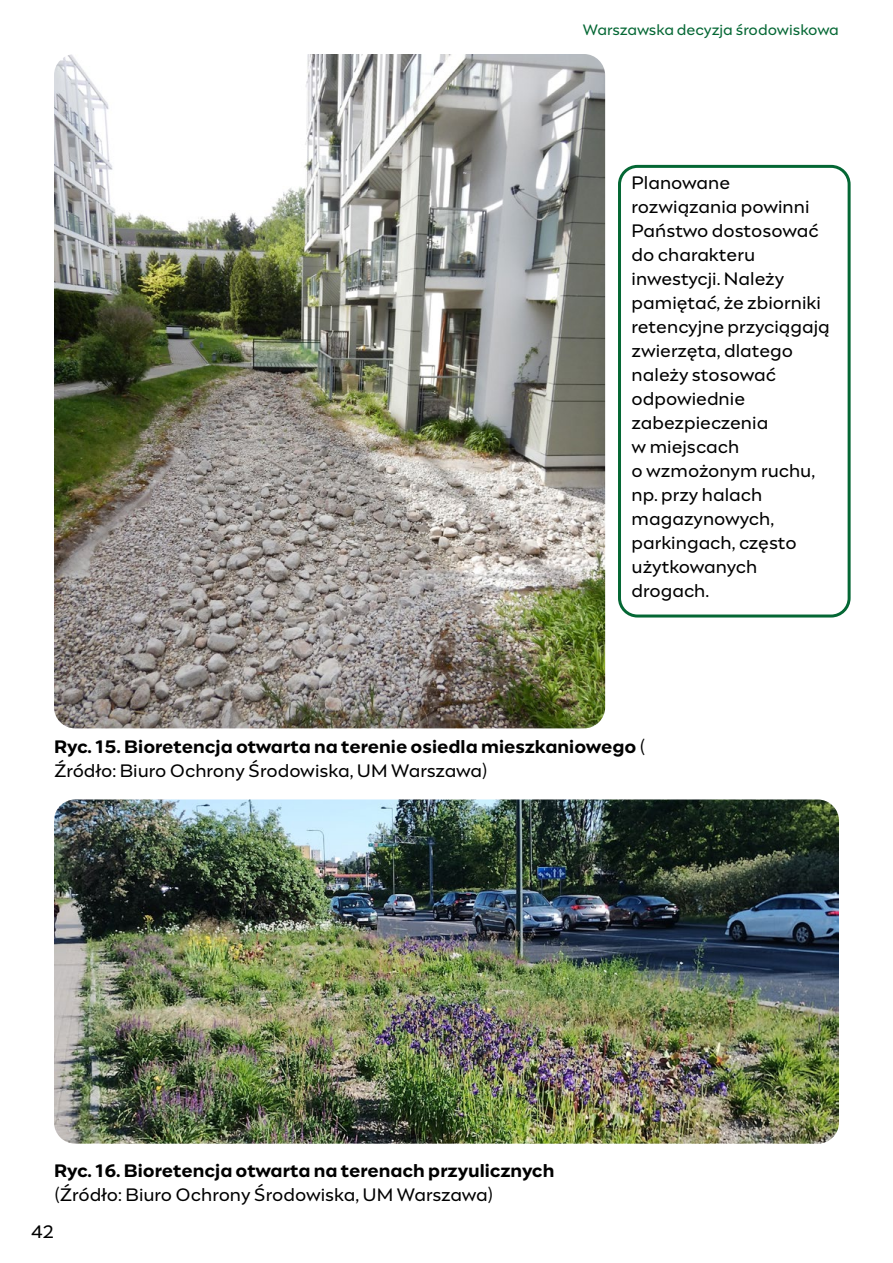
<style>
.page{position:relative;width:893px;height:1263px;background:#fff}
.page>*{position:absolute;margin:0;border:0;box-sizing:border-box;transform-origin:0 0}
.tekst_podstawowy{font:18px/24px "Engram Warsaw";color:#000}
.tekst_podstawowy-2{font:700 18px/24px "Engram Warsaw";color:#000}
.t1{font:15px "Engram Warsaw";letter-spacing:-.005em;color:#046734}
.s1{font-weight:400}
</style>
<div class="page">
<img style="left:54px;top:54px;width:551px;height:674px">
<img style="left:54px;top:799px;width:785px;height:345px">
<div style="left:618px;top:165px;width:233px;height:452px;border:3px solid #046734;border-radius:18px"></div>
<p class="t1" style="left:583px;top:19px;width:258px">Warszawska decyzja środowiskowa</p>
<p class="tekst_podstawowy" style="left:632px;top:170px;width:200px">Planowane rozwiązania powinni<br>Państwo dostosować do charakteru inwestycji. Należy pamiętać, że zbiorniki retencyjne przyciągają zwierzęta, dlatego należy stosować odpowiednie zabezpieczenia<br>w miejscach<br>o wzmożonym ruchu, np. przy halach magazynowych, parkingach, często użytkowanych drogach.</p>
<p class="tekst_podstawowy-2" style="left:54px;top:735px;width:593px">Ryc. 15. Bioretencja otwarta na terenie osiedla mieszkaniowego <span class="s1">(<br>Źródło: Biuro Ochrony Środowiska, UM Warszawa)</span></p>
<p class="tekst_podstawowy-2" style="left:54px;top:1159px;width:502px">Ryc. 16. Bioretencja otwarta na terenach przyulicznych <span class="s1">(Źródło: Biuro Ochrony Środowiska, UM Warszawa)</span></p>
<p class="tekst_podstawowy" style="left:31px;top:1220px;width:24px">42</p>
</div>
